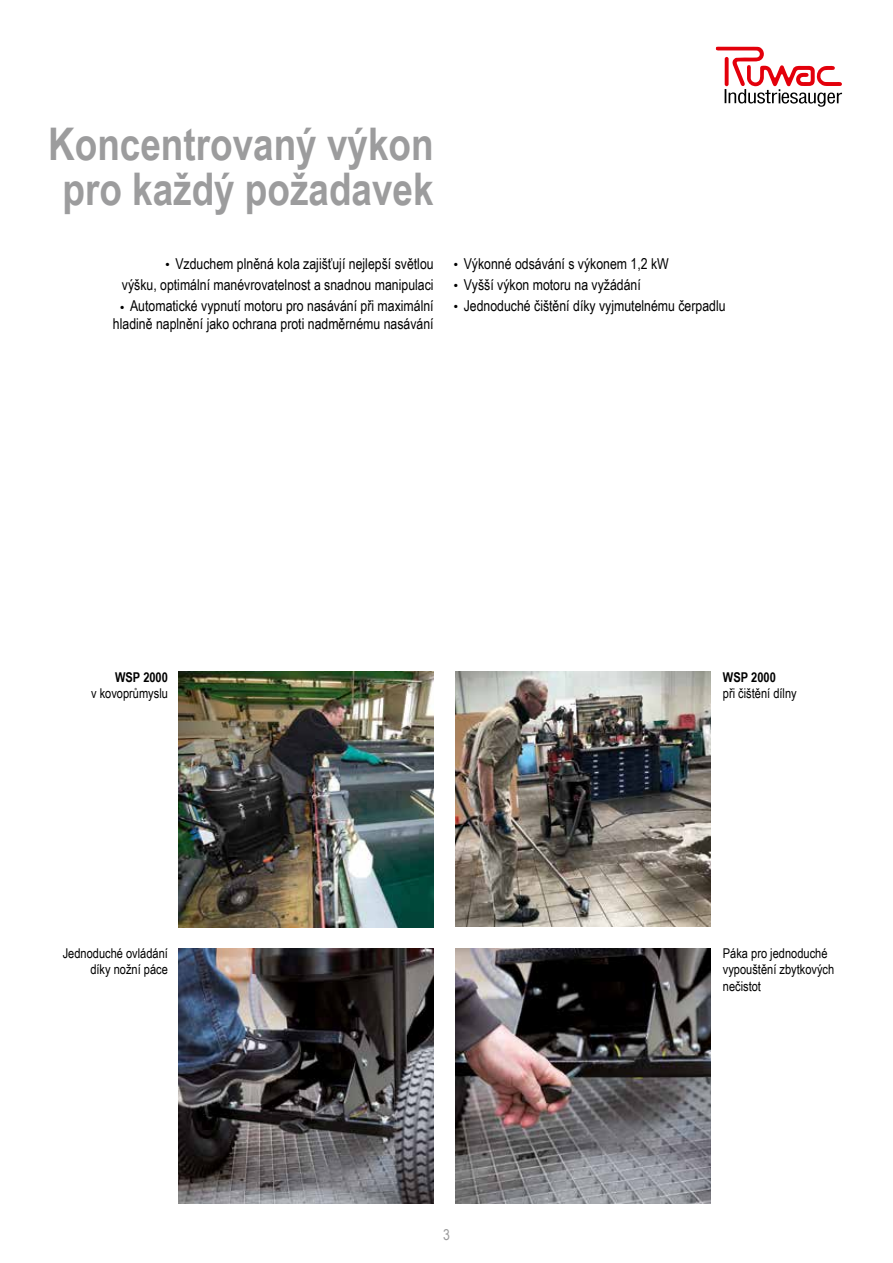
<style>
.page{position:relative;width:893px;height:1263px;background:#fff}
.page>*{position:absolute;margin:0;border:0;box-sizing:border-box;transform-origin:0 0}
.t1{font:700 45px/45px "Arial Narrow";color:#9c9c9d;text-align:center}
.t2{font:15px/21px "Arial Narrow";color:#000;text-align:right}
.t3{font:15px "Arial Narrow";color:#9c9c9d}
.t4{font:13.5px/16.2px "Arial Narrow";color:#000;text-align:right}
.t5{font:700 13.5px "Arial Narrow";color:#000}
</style>
<div class="page">
<hr style="left:0;top:0;width:1px;height:1263px;background:#000">
<img style="left:0;top:277px;width:1px;height:816px">
<svg style="left:716px;top:46px;width:126px;height:61px"></svg>
<img style="left:179px;top:672px;width:255px;height:255px">
<img style="left:179px;top:948px;width:255px;height:255px">
<img style="left:455px;top:671px;width:255px;height:255px">
<img style="left:455px;top:948px;width:255px;height:255px">
<h1 class="t1" style="left:48px;top:120px;width:387px">Koncentrovaný výkon pro každý požadavek</h1>
<p class="t2" style="left:122px;top:252px;width:313px">● Vzduchem plněná kola zajišťují nejlepší světlou<br>výšku, optimální manévrovatelnost a snadnou manipulaci</p>
<p class="t2" style="left:113px;top:297px;width:322px;line-height:18px;text-align:center">● Automatické vypnutí motoru pro nasávání při maximální hladině naplnění jako ochrana proti nadměrnému nasávání</p>
<p class="t2" style="left:454px;top:252px;width:216px">● Výkonné odsávání s výkonem 1,2 kW</p>
<p class="t2" style="left:454px;top:273px;width:188px">● Vyšší výkon motoru na vyžádání</p>
<p class="t2" style="left:454px;top:294px;width:273px">● Jednoduché čištění díky vyjmutelnému čerpadlu</p>
<p class="t5" style="left:115px;top:667px;width:54px">WSP 2000</p>
<p class="t4" style="left:91px;top:684px;width:78px">v kovoprůmyslu</p>
<p class="t4" style="left:63px;top:945px;width:107px">Jednoduché ovládání díky nožní páce</p>
<p class="t3" style="left:443px;top:1223px;width:8px">3</p>
<p class="t5" style="left:723px;top:667px;width:54px">WSP 2000</p>
<p class="t4" style="left:723px;top:684px;width:75px">při čištění dílny</p>
<p class="t4" style="left:723px;top:945px;width:113px;text-align:left">Páka pro jednoduché vypouštění zbytkových nečistot</p>
</div>
